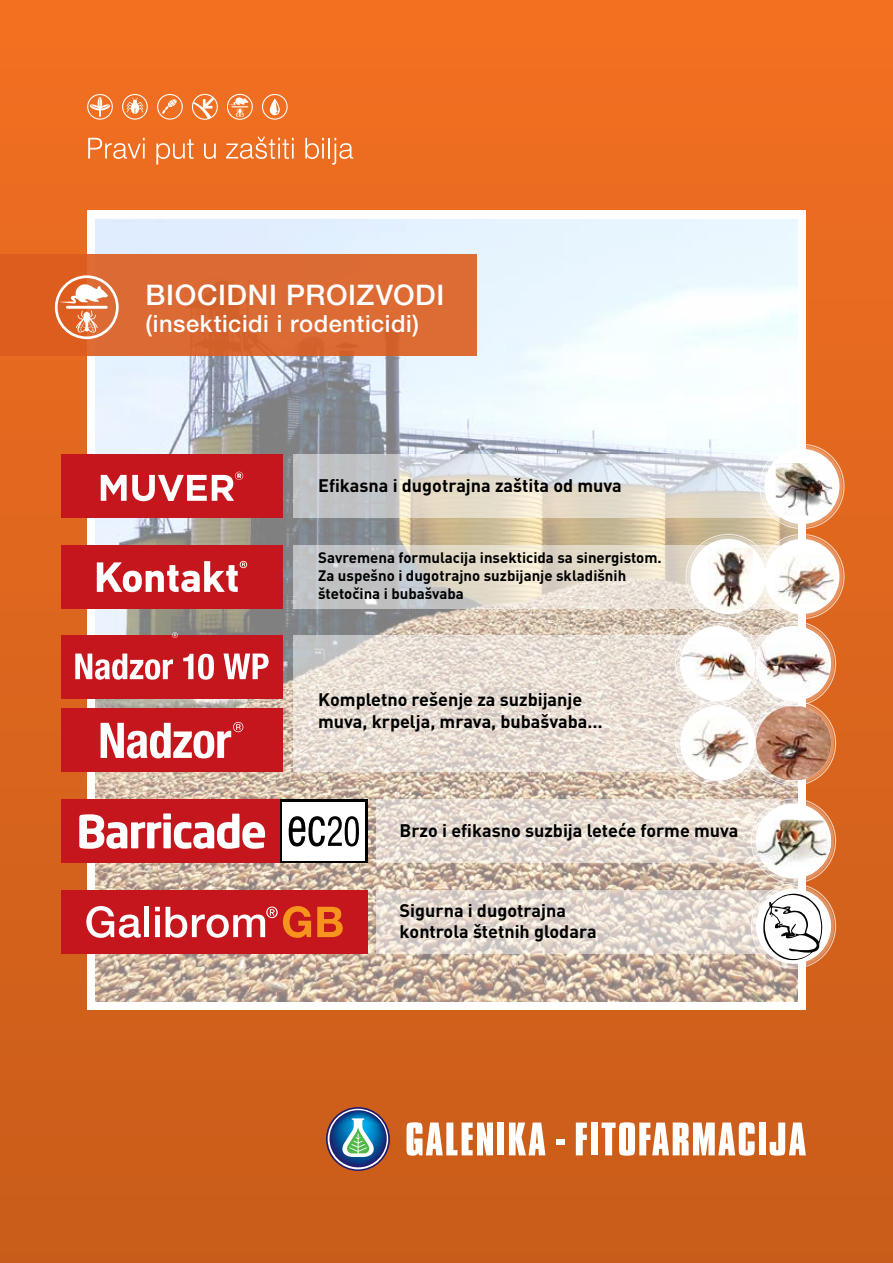
<style>
.page{position:relative;width:893px;height:1263px;background:#fff}
.page>*{position:absolute;margin:0;border:0;box-sizing:border-box;transform-origin:0 0}
.t1{font:500 28.35px "Helvetica Neue LT Pro";letter-spacing:.02em;color:#fff}
.t2{font:500 23.7px "Helvetica Neue LT Pro";letter-spacing:.02em;color:#fff}
.t3{font:700 18px/21.6px "DIN Pro";color:#000}
.t4{font:700 15px/18px "DIN Pro";color:#000}
</style>
<div class="page">
<div style="left:0;top:0;width:893px;height:1263px;background:linear-gradient(to bottom,#f27023,#c85d1b)"></div>
<div style="left:87px;top:211px;width:719px;height:799px;background:#fff"></div>
<img style="left:96px;top:219px;width:701px;height:782px">
<div style="left:759px;top:1122px;width:7px;height:33px;background:#fff"></div>
<svg style="left:770px;top:1122px;width:36px;height:34px"></svg>
<div style="left:556px;top:1139px;width:8px;height:6px;background:#fff"></div>
<svg style="left:576px;top:1122px;width:11px;height:33px"></svg>
<div style="left:591px;top:1122px;width:7px;height:33px;background:#fff"></div>
<svg style="left:602px;top:1122px;width:153px;height:34px"></svg>
<div style="left:498px;top:1122px;width:6px;height:33px;background:#fff"></div>
<svg style="left:509px;top:1122px;width:36px;height:33px"></svg>
<svg style="left:406px;top:1122px;width:87px;height:34px"></svg>
<svg style="left:326px;top:1107px;width:64px;height:64px;background:#6a7887"></svg>
<svg style="left:88px;top:138px;width:57px;height:21px"></svg>
<svg style="left:156px;top:139px;width:38px;height:26px"></svg>
<svg style="left:204px;top:144px;width:12px;height:15px"></svg>
<svg style="left:226px;top:137px;width:68px;height:22px"></svg>
<svg style="left:305px;top:138px;width:19px;height:21px"></svg>
<hr style="left:328px;top:138px;width:2px;height:20px;background:#fff">
<svg style="left:332px;top:138px;width:21px;height:27px"></svg>
<svg style="left:122px;top:94px;width:26px;height:26px"></svg>
<svg style="left:87px;top:94px;width:26px;height:26px"></svg>
<svg style="left:157px;top:94px;width:26px;height:26px"></svg>
<svg style="left:192px;top:94px;width:26px;height:26px"></svg>
<svg style="left:262px;top:94px;width:26px;height:26px"></svg>
<svg style="left:227px;top:94px;width:26px;height:26px"></svg>
<div style="left:0;top:254px;width:477px;height:102px;background:linear-gradient(to right,#db6126,#db6d39)"></div>
<svg style="left:55px;top:275px;width:64px;height:64px"></svg>
<hr style="left:66px;top:306px;width:42px;height:3px;background:#fff">
<svg style="left:294px;top:455px;width:482px;height:63px;background:#dad9d4"></svg>
<svg style="left:294px;top:545px;width:482px;height:63px;background:#d9d4cb"></svg>
<svg style="left:377px;top:800px;width:403px;height:63px;background:#e6dbd2"></svg>
<svg style="left:377px;top:890px;width:398px;height:63px;background:#e2d9d0"></svg>
<svg style="left:294px;top:635px;width:489px;height:137px;background:#e6ddd4"></svg>
<div style="left:61px;top:455px;width:221px;height:63px;background:#c4161c"></div>
<svg style="left:101px;top:472px;width:142px;height:29px"></svg>
<div style="left:61px;top:545px;width:221px;height:63px;background:#c4161c"></div>
<svg style="left:97px;top:561px;width:150px;height:31px"></svg>
<div style="left:61px;top:635px;width:221px;height:63px;background:#c4161c"></div>
<svg style="left:75px;top:653px;width:98px;height:27px"></svg>
<svg style="left:183px;top:654px;width:31px;height:26px"></svg>
<svg style="left:224px;top:653px;width:45px;height:26px"></svg>
<svg style="left:172px;top:632px;width:6px;height:6px"></svg>
<div style="left:61px;top:708px;width:221px;height:64px;background:#c4161c"></div>
<svg style="left:101px;top:722px;width:142px;height:36px"></svg>
<div style="left:61px;top:890px;width:307px;height:63px;background:#c4161c"></div>
<svg style="left:86px;top:906px;width:55px;height:32px"></svg>
<hr style="left:145px;top:907px;width:4px;height:30px;background:#fff">
<svg style="left:155px;top:907px;width:5px;height:30px"></svg>
<svg style="left:166px;top:906px;width:145px;height:32px"></svg>
<svg style="left:317px;top:907px;width:26px;height:30px"></svg>
<div style="left:280px;top:800px;width:88px;height:63px;background:#000"></div>
<div style="left:282px;top:802px;width:83px;height:59px;background:#fff"></div>
<svg style="left:289px;top:816px;width:70px;height:30px"></svg>
<div style="left:61px;top:800px;width:219px;height:63px;background:#c4161c"></div>
<svg style="left:79px;top:813px;width:186px;height:36px"></svg>
<svg style="left:762px;top:446px;width:80px;height:81px"></svg>
<div style="left:761px;top:445px;width:82px;height:82px;border:2px solid #fff;border-radius:50%"></div>
<div style="left:764px;top:449px;width:75px;height:75px;background:#fff;border-radius:50%"></div>
<img style="left:776px;top:463px;width:56px;height:52px">
<svg style="left:753px;top:801px;width:81px;height:80px"></svg>
<div style="left:753px;top:800px;width:81px;height:82px;border:2px solid #fff;border-radius:50%"></div>
<div style="left:756px;top:803px;width:75px;height:75px;background:#fff;border-radius:50%"></div>
<img style="left:756px;top:819px;width:75px;height:48px">
<svg style="left:753px;top:886px;width:81px;height:80px"></svg>
<div style="left:753px;top:885px;width:81px;height:82px;border:2px solid #fff;border-radius:50%"></div>
<div style="left:756px;top:888px;width:75px;height:76px;background:#fff;border-radius:50%"></div>
<svg style="left:762px;top:536px;width:80px;height:81px"></svg>
<div style="left:761px;top:536px;width:82px;height:81px;border:2px solid #fff;border-radius:50%"></div>
<div style="left:764px;top:539px;width:75px;height:75px;background:#fff;border-radius:50%"></div>
<img style="left:774px;top:555px;width:60px;height:49px">
<svg style="left:688px;top:536px;width:80px;height:81px"></svg>
<div style="left:687px;top:536px;width:82px;height:81px;border:2px solid #fff;border-radius:50%"></div>
<div style="left:690px;top:539px;width:76px;height:75px;background:#fff;border-radius:50%"></div>
<img style="left:707px;top:548px;width:46px;height:62px">
<svg style="left:678px;top:623px;width:80px;height:81px"></svg>
<div style="left:677px;top:623px;width:82px;height:81px;border:2px solid #fff;border-radius:50%"></div>
<div style="left:680px;top:626px;width:75px;height:75px;background:#fff;border-radius:50%"></div>
<img style="left:680px;top:637px;width:73px;height:46px">
<svg style="left:753px;top:623px;width:81px;height:81px"></svg>
<div style="left:753px;top:623px;width:81px;height:81px;border:2px solid #fff;border-radius:50%"></div>
<div style="left:756px;top:626px;width:75px;height:75px;background:#fff;border-radius:50%"></div>
<img style="left:756px;top:628px;width:73px;height:65px">
<svg style="left:678px;top:703px;width:80px;height:80px"></svg>
<div style="left:677px;top:702px;width:82px;height:82px;border:2px solid #fff;border-radius:50%"></div>
<div style="left:680px;top:706px;width:75px;height:75px;background:#fff;border-radius:50%"></div>
<img style="left:689px;top:717px;width:59px;height:49px">
<div style="left:753px;top:702px;width:81px;height:82px;border:2px solid #fff;border-radius:50%"></div>
<img style="left:756px;top:706px;width:75px;height:74px">
<svg style="left:763px;top:893px;width:59px;height:67px"></svg>
<h1 class="t1" style="left:146px;top:278px;width:300px">BIOCIDNI PROIZVODI</h1>
<h2 class="t2" style="left:146px;top:309px;width:275px">(insekticidi i rodenticidi)</h2>
<p class="t3" style="left:318px;top:474px;width:305px">Efikasna i dugotrajna zaštita od muva</p>
<p class="t4" style="left:318px;top:548px;width:345px">Savremena formulacija insekticida sa sinergistom.<br>Za uspešno i dugotrajno suzbijanje skladišnih štetočina i bubašvaba</p>
<p class="t3" style="left:318px;top:688px;width:286px">Kompletno rešenje za suzbijanje muva, krpelja, mrava, bubašvaba…</p>
<p class="t3" style="left:400px;top:819px;width:340px">Brzo i efikasno suzbija leteće forme muva</p>
<p class="t3" style="left:400px;top:899px;width:198px">Sigurna i dugotrajna kontrola štetnih glodara</p>
</div>
